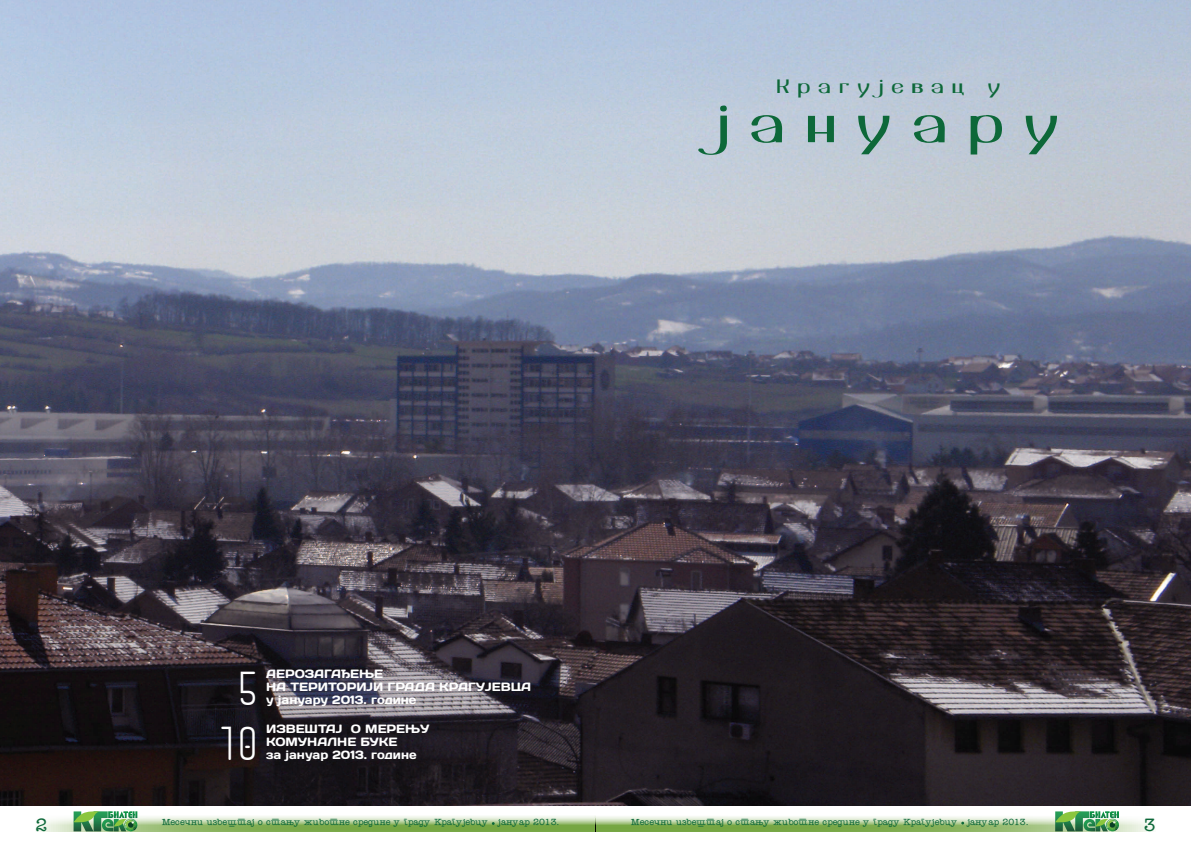
<style>
.page{position:relative;width:1191px;height:842px;background:#fff}
.page>*{position:absolute;margin:0;border:0;box-sizing:border-box;transform-origin:0 0}
.t1{font:50px "Yiggivoo Unicode";letter-spacing:.4em;color:#0d6839}
.t2{font:49px "Sanserifing";color:#fff}
.t3{font:18px "Yiggivoo Unicode";letter-spacing:.44em;color:#0d6839}
.t4{font:18px "Memorandum Cirilica";color:#0d6839}
.t5{font:12px/13px "Days";color:#fff}
.t6{font:9px "Memorandum Cirilica";letter-spacing:-.005em;color:#0d6839}
</style>
<div class="page">
<svg style="left:595px;top:816px;width:557px;height:15px;background:#b3ce97"></svg>
<svg style="left:38px;top:814px;width:557px;height:17px"></svg>
<svg style="left:74px;top:811px;width:63px;height:20px"></svg>
<svg style="left:1055px;top:811px;width:64px;height:20px"></svg>
<img style="left:0;top:0;width:1191px;height:805px">
<h3 class="t3" style="left:777px;top:72px;width:189px">Крагујевац</h3>
<h3 class="t3" style="left:988px;top:72px;width:14px">у</h3>
<h1 class="t1" style="left:717px;top:85px;width:346px">јануару</h1>
<h2 class="t2" style="left:238px;top:660px;width:21px">5</h2>
<h3 class="t5" style="left:266px;top:666px;width:266px">АЕРОЗАГАЂЕЊЕ<br>НА ТЕРИТОРИЈИ ГРАДА КРАГУЈЕВЦА у јануару 2013. године</h3>
<h2 class="t2" style="left:219px;top:714px;width:40px">10</h2>
<h3 class="t5" style="left:266px;top:722px;width:165px">ИЗВЕШТАЈ О МЕРЕЊУ<br>КОМУНАЛНЕ БУКЕ</h3>
<h3 class="t5" style="left:266px;top:748px;width:152px">за јануар 2013. године</h3>
<h3 class="t4" style="left:35px;top:816px;width:13px">2</h3>
<h3 class="t4" style="left:1143px;top:816px;width:13px">3</h3>
<p class="t6" style="left:162px;top:818px;width:399px">Mese~ni izve{taj o stawu `ivotne sredine u gradu Kragujevcu januar 2013.</p>
<p class="t6" style="left:631px;top:817px;width:399px">Mese~ni izve{taj o stawu `ivotne sredine u gradu Kragujevcu januar 2013.</p>
</div>
